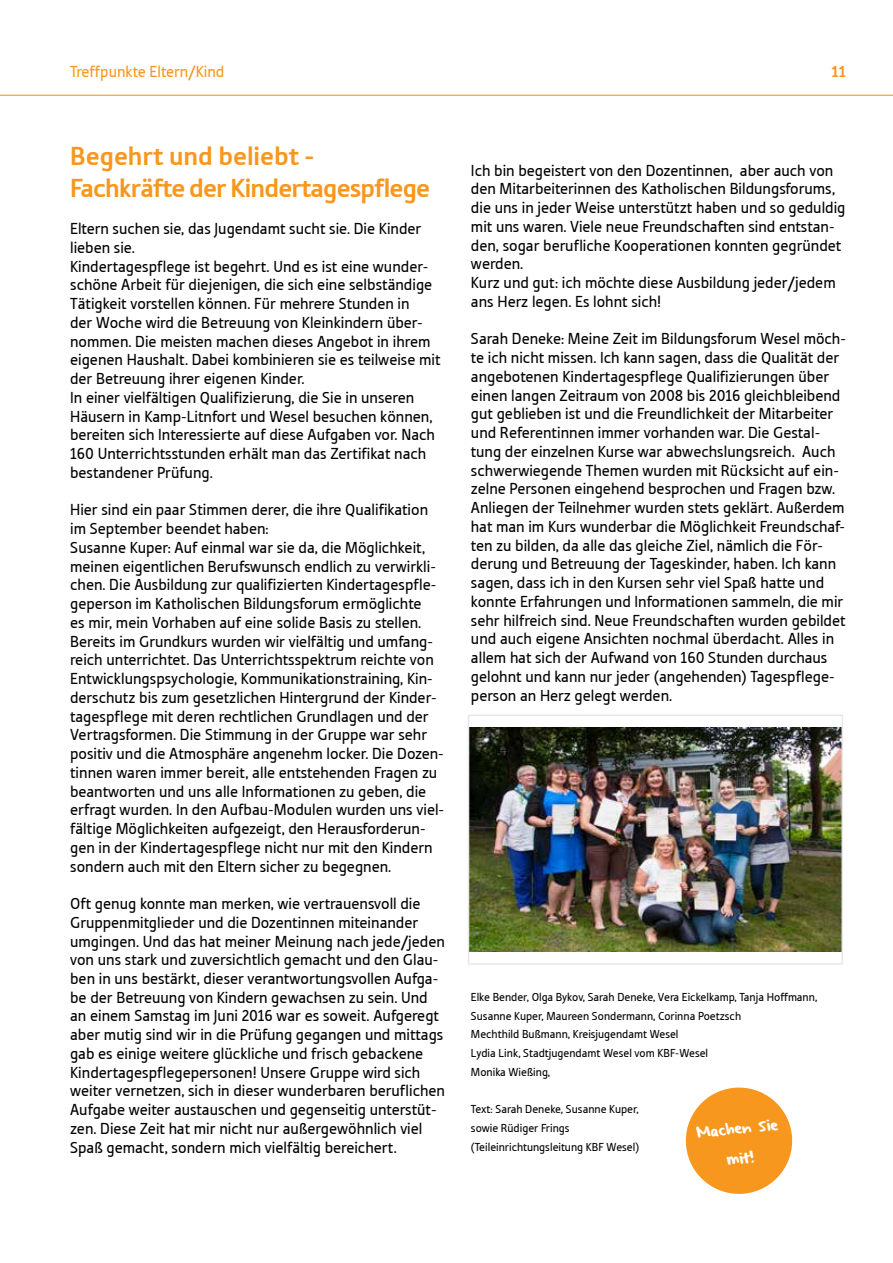
<style>
.page{position:relative;width:893px;height:1263px;background:#fff}
.page>*{position:absolute;margin:0;border:0;box-sizing:border-box;transform-origin:0 0}
.t1{font:27px/31.5px "Tabula ITCTT Bold";letter-spacing:-.03em;color:#f8971d}
.t2{font:16.5px/18.8px "Tabula ITCTT Book";color:#000}
.t3{font:16.5px "Tabula ITCTT Book";color:#f8971d}
.t4{font:16.5px "Tabula ITCTT Bold";color:#f8971d}
.t5{font:12px/18.8px "Tabula ITCTT Book";color:#000}
.t6{font:12px "From Where You Are";color:#fff}
</style>
<div class="page">
<svg style="left:685px;top:1087px;width:108px;height:107px"></svg>
<img style="left:471px;top:728px;width:369px;height:223px">
<div style="left:468px;top:714px;width:375px;height:251px;border:2px solid #e6e7e8"></div>
<hr style="left:0;top:95px;width:893px;height:1px;background:#f8971d">
<p class="t3" style="left:70px;top:62px;width:156px">Treffpunkte Eltern/Kind</p>
<p class="t4" style="left:832px;top:62px;width:16px">11</p>
<h1 class="t1" style="left:70px;top:140px;width:361px">Begehrt und beliebt -<br>Fachkräfte der Kindertagespflege</h1>
<p class="t2" style="left:70px;top:219px;width:372px">Eltern suchen sie, das Jugendamt sucht sie. Die Kinder lieben sie.<br>Kindertagespflege ist begehrt. Und es ist eine wunder&shy;schöne Arbeit für diejenigen, die sich eine selbständige Tätigkeit vorstellen können. Für mehrere Stunden in<br>der Woche wird die Betreuung von Kleinkindern über&shy;nommen. Die meisten machen dieses Angebot in ihrem eigenen Haushalt. Dabei kombinieren sie es teilweise mit der Betreuung ihrer eigenen Kinder.<br>In einer vielfältigen Qualifizierung, die Sie in unseren Häusern in Kamp-Litnfort und Wesel besuchen können, bereiten sich Interessierte auf diese Aufgaben vor. Nach 160 Unterrichtsstunden erhält man das Zertifikat nach bestandener Prüfung.</p>
<p class="t2" style="left:70px;top:500px;width:375px">Hier sind ein paar Stimmen derer, die ihre Qualifikation im September beendet haben:<br>Susanne Kuper: Auf einmal war sie da, die Möglichkeit, meinen eigentlichen Berufswunsch endlich zu verwirkli&shy;chen. Die Ausbildung zur qualifizierten Kindertagespfle&shy;geperson im Katholischen Bildungsforum ermöglichte<br>es mir, mein Vorhaben auf eine solide Basis zu stellen.<br>Bereits im Grundkurs wurden wir vielfältig und umfang&shy;reich unterrichtet. Das Unterrichtsspektrum reichte von Entwicklungspsychologie, Kommunikationstraining, Kin&shy;derschutz bis zum gesetzlichen Hintergrund der Kinder&shy;tagespflege mit deren rechtlichen Grundlagen und der Vertragsformen. Die Stimmung in der Gruppe war sehr positiv und die Atmosphäre angenehm locker. Die Dozen&shy;tinnen waren immer bereit, alle entstehenden Fragen zu beantworten und uns alle Informationen zu geben, die erfragt wurden. In den Aufbau-Modulen wurden uns viel&shy;fältige Möglichkeiten aufgezeigt, den Herausforderun&shy;gen in der Kindertagespflege nicht nur mit den Kindern sondern auch mit den Eltern sicher zu begegnen.</p>
<p class="t2" style="left:70px;top:894px;width:376px">Oft genug konnte man merken, wie vertrauensvoll die Gruppenmitglieder und die Dozentinnen miteinander umgingen. Und das hat meiner Meinung nach jede/jeden von uns stark und zuversichtlich gemacht und den Glau&shy;ben in uns bestärkt, dieser verantwortungsvollen Aufga&shy;be der Betreuung von Kindern gewachsen zu sein. Und an einem Samstag im Juni 2016 war es soweit. Aufgeregt aber mutig sind wir in die Prüfung gegangen und mittags gab es einige weitere glückliche und frisch gebackene Kindertagespflegepersonen! Unsere Gruppe wird sich weiter vernetzen, sich in dieser wunderbaren beruflichen Aufgabe weiter austauschen und gegenseitig unterstüt&shy;zen. Diese Zeit hat mir nicht nur außergewöhnlich viel Spaß gemacht, sondern mich vielfältig bereichert.</p>
<p class="t2" style="left:471px;top:161px;width:376px">Ich bin begeistert von den Dozentinnen, aber auch von den Mitarbeiterinnen des Katholischen Bildungsforums, die uns in jeder Weise unterstützt haben und so geduldig mit uns waren. Viele neue Freundschaften sind entstan&shy;den, sogar berufliche Kooperationen konnten gegründet werden.<br>Kurz und gut: ich möchte diese Ausbildung jeder/jedem ans Herz legen. Es lohnt sich!</p>
<p class="t2" style="left:471px;top:329px;width:377px">Sarah Deneke: Meine Zeit im Bildungsforum Wesel möch&shy;te ich nicht missen. Ich kann sagen, dass die Qualität der angebotenen Kindertagespflege Qualifizierungen über einen langen Zeitraum von 2008 bis 2016 gleichbleibend gut geblieben ist und die Freundlichkeit der Mitarbeiter und Referentinnen immer vorhanden war. Die Gestal&shy;tung der einzelnen Kurse war abwechslungsreich. Auch schwerwiegende Themen wurden mit Rücksicht auf ein&shy;zelne Personen eingehend besprochen und Fragen bzw.<br>Anliegen der Teilnehmer wurden stets geklärt. Außerdem hat man im Kurs wunderbar die Möglichkeit Freundschaf&shy;ten zu bilden, da alle das gleiche Ziel, nämlich die För&shy;derung und Betreuung der Tageskinder, haben. Ich kann sagen, dass ich in den Kursen sehr viel Spaß hatte und konnte Erfahrungen und Informationen sammeln, die mir sehr hilfreich sind. Neue Freundschaften wurden gebildet und auch eigene Ansichten nochmal überdacht. Alles in allem hat sich der Aufwand von 160 Stunden durchaus gelohnt und kann nur jeder (angehenden) Tagespflege&shy;person an Herz gelegt werden.</p>
<p class="t5" style="left:471px;top:987px;width:348px">Elke Bender, Olga Bykov, Sarah Deneke, Vera Eickelkamp, Tanja Hoffmann, Susanne Kuper, Maureen Sondermann, Corinna Poetzsch<br>Mechthild Bußmann, Kreisjugendamt Wesel<br>Lydia Link, Stadtjugendamt Wesel vom KBF-Wesel<br>Monika Wießing,</p>
<p class="t5" style="left:471px;top:1100px;width:169px">Text: Sarah Deneke, Susanne Kuper, sowie Rüdiger Frings (Teileinrichtungsleitung KBF</p>
<p class="t6" style="left:695px;top:1127px;width:84px;rotate:-6deg">Machen Sie</p>
<p class="t6" style="left:726px;top:1154px;width:29px;rotate:-6deg">mit!</p>
<p class="t5" style="left:607px;top:1137px;width:34px">Wesel)</p>
</div>
